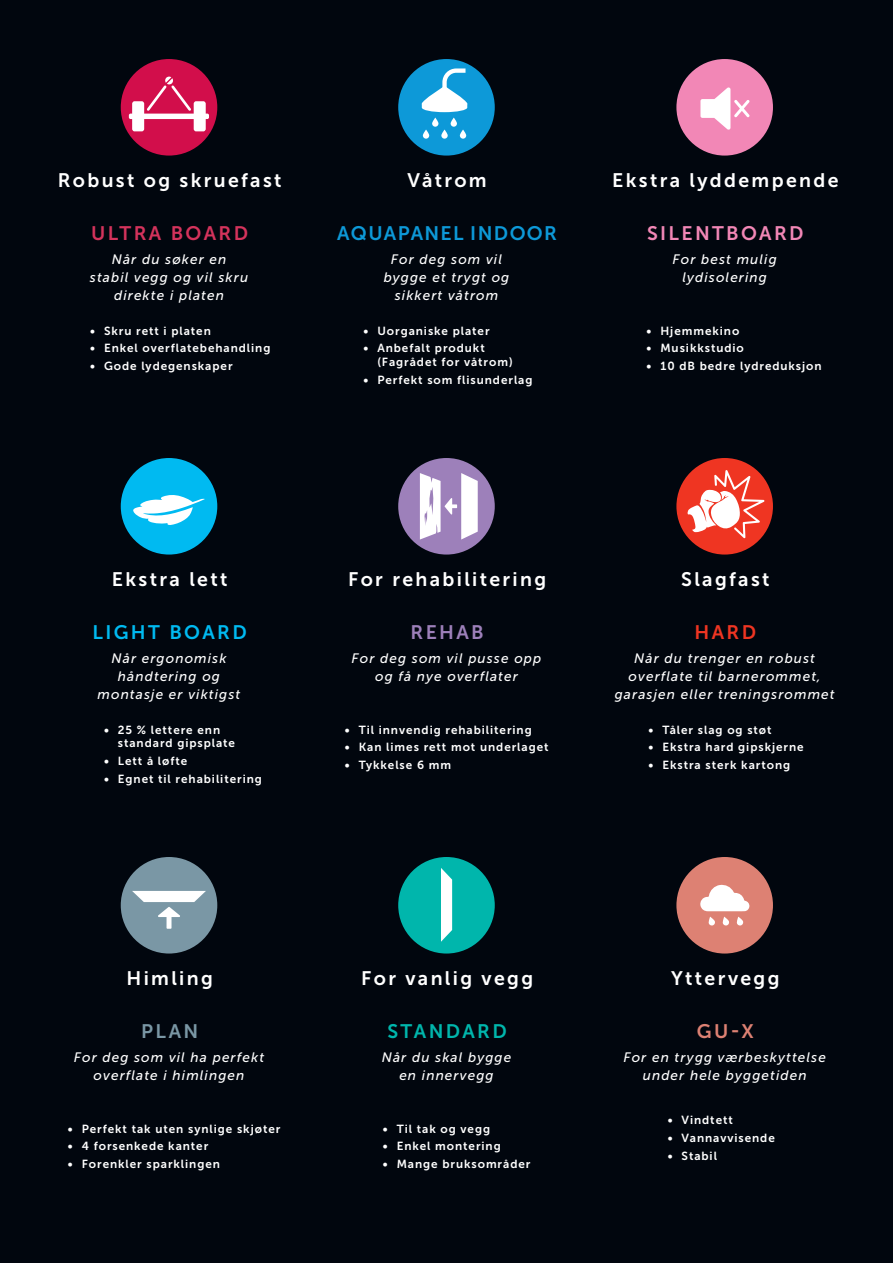
<style>
.page{position:relative;width:893px;height:1263px;background:#01060e}
.page>*{position:absolute;margin:0;border:0;box-sizing:border-box;transform-origin:0 0}
.t1{font:19.5px "Museo Sans 700";letter-spacing:.12em;color:#fff}
.t2{font:19.5px "Museo Sans 700";letter-spacing:.07em;color:#0d99d8}
.t3{font:19.5px "Museo Sans 700";letter-spacing:.12em;color:#f287b6}
.t4{font:19.5px "Museo Sans 700";letter-spacing:.12em;color:#d4335c}
.t5{font:19.5px "Museo Sans 700";letter-spacing:.12em;color:#00baf1}
.t6{font:19.5px "Museo Sans 700";letter-spacing:.12em;color:#00b6ac}
.t7{font:19.5px "Museo Sans 700";letter-spacing:.12em;color:#9d80ba}
.t8{font:19.5px "Museo Sans 700";color:#7a97a5}
.t9{font:19.5px "Museo Sans 700";color:#ef3522}
.t10{font:19.5px "Museo Sans 700";color:#dd8173}
.t11{font:italic 13.65px/17.5px "Museo Sans 500";letter-spacing:.08em;color:#fff;text-align:center}
.t12{font:11.7px/13.6px "Museo Sans 700";letter-spacing:.08em;color:#fff}
</style>
<div class="page">
<div style="left:121px;top:59px;width:96px;height:97px;background:#d20e4b;border-radius:50%"></div>
<div style="left:132px;top:101px;width:12px;height:30px;background:#fff;border-radius:2px"></div>
<div style="left:194px;top:101px;width:12px;height:30px;background:#fff;border-radius:2px"></div>
<div style="left:129px;top:114px;width:80px;height:5px;background:#fff;border-radius:2px"></div>
<svg style="left:144px;top:76px;width:47px;height:37px"></svg>
<div style="left:121px;top:458px;width:96px;height:96px;background:#00baf1;border-radius:50%"></div>
<svg style="left:133px;top:495px;width:72px;height:30px"></svg>
<div style="left:121px;top:857px;width:96px;height:96px;background:#7a97a5;border-radius:50%"></div>
<svg style="left:132px;top:891px;width:74px;height:26px"></svg>
<div style="left:167px;top:914px;width:5px;height:15px;background:#fff"></div>
<div style="left:398px;top:59px;width:97px;height:97px;background:#0d99d8;border-radius:50%"></div>
<svg style="left:432px;top:118px;width:6px;height:9px"></svg>
<div style="left:451px;top:118px;width:6px;height:9px;background:#fff;border-radius:3px"></div>
<svg style="left:441px;top:130px;width:7px;height:9px"></svg>
<div style="left:460px;top:130px;width:6px;height:9px;background:#fff;border-radius:3px"></div>
<div style="left:423px;top:130px;width:6px;height:9px;background:#fff;border-radius:3px"></div>
<svg style="left:422px;top:68px;width:46px;height:44px"></svg>
<div style="left:398px;top:458px;width:97px;height:96px;background:#9d80ba;border-radius:50%"></div>
<svg style="left:420px;top:473px;width:58px;height:66px"></svg>
<div style="left:398px;top:857px;width:97px;height:96px;background:#00b6ac;border-radius:50%"></div>
<svg style="left:441px;top:868px;width:11px;height:74px"></svg>
<div style="left:676px;top:59px;width:97px;height:97px;background:#f287b6;border-radius:50%"></div>
<svg style="left:700px;top:87px;width:50px;height:43px"></svg>
<div style="left:676px;top:458px;width:97px;height:96px;background:#ef3522;border-radius:50%"></div>
<svg style="left:687px;top:470px;width:77px;height:68px"></svg>
<div style="left:676px;top:857px;width:97px;height:96px;background:#dd8173;border-radius:50%"></div>
<svg style="left:708px;top:917px;width:7px;height:9px"></svg>
<svg style="left:722px;top:917px;width:7px;height:9px"></svg>
<svg style="left:736px;top:917px;width:7px;height:9px"></svg>
<svg style="left:700px;top:884px;width:49px;height:27px"></svg>
<h1 class="t1" style="left:58px;top:170px;width:225px">Robust og skruefast</h1>
<h1 class="t4" style="left:91px;top:222px;width:158px">ULTRA BOARD</h1>
<p class="t11" style="left:90px;top:251px;width:160px">Når du søker en<br>stabil vegg og vil skru direkte i platen</p>
<p class="t12" style="left:90px;top:324px;width:122px">• Skru rett i platen</p>
<p class="t12" style="left:90px;top:341px;width:182px">• Enkel overflatebehandling</p>
<p class="t12" style="left:90px;top:359px;width:144px">• Gode lydegenskaper</p>
<h1 class="t1" style="left:407px;top:170px;width:81px">Våtrom</h1>
<h1 class="t2" style="left:337px;top:222px;width:221px">AQUAPANEL INDOOR</h1>
<p class="t11" style="left:384px;top:251px;width:127px">For deg som vil bygge et trygt og sikkert våtrom</p>
<p class="t12" style="left:364px;top:324px;width:128px">• Uorganiske plater</p>
<p class="t12" style="left:377px;top:341px;width:137px;text-indent:-14px">• Anbefalt produkt (Fagrådet for våtrom)</p>
<p class="t12" style="left:364px;top:373px;width:170px">• Perfekt som flisunderlag</p>
<h1 class="t1" style="left:612px;top:170px;width:228px">Ekstra lyddempende</h1>
<h1 class="t3" style="left:647px;top:222px;width:158px">SILENTBOARD</h1>
<p class="t11" style="left:673px;top:251px;width:106px">For best mulig lydisolering</p>
<p class="t12" style="left:647px;top:324px;width:94px">• Hjemmekino</p>
<p class="t12" style="left:647px;top:341px;width:99px">• Musikkstudio</p>
<p class="t12" style="left:647px;top:359px;width:177px">• 10 dB bedre lydreduksjon</p>
<h1 class="t1" style="left:112px;top:569px;width:117px">Ekstra lett</h1>
<h1 class="t1" style="left:348px;top:569px;width:200px">For rehabilitering</h1>
<h1 class="t1" style="left:681px;top:569px;width:90px">Slagfast</h1>
<h1 class="t5" style="left:93px;top:621px;width:156px">LIGHT BOARD</h1>
<h1 class="t7" style="left:411px;top:621px;width:75px">REHAB</h1>
<h1 class="t9" style="left:695px;top:621px;width:63px">HARD</h1>
<p class="t11" style="left:98px;top:650px;width:144px">Når ergonomisk håndtering og montasje er viktigst</p>
<p class="t11" style="left:352px;top:650px;width:191px">For deg som vil pusse opp og få nye overflater</p>
<p class="t11" style="left:615px;top:650px;width:221px">Når du trenger en robust overflate til barnerommet, garasjen eller treningsrommet</p>
<p class="t12" style="left:118px;top:723px;width:119px;text-indent:-14px">• 25 % lettere enn standard gipsplate</p>
<p class="t12" style="left:104px;top:754px;width:85px">• Lett å løfte</p>
<p class="t12" style="left:104px;top:772px;width:159px">• Egnet til rehabilitering</p>
<p class="t12" style="left:345px;top:723px;width:188px">• Til innvendig rehabilitering</p>
<p class="t12" style="left:345px;top:740px;width:205px">• Kan limes rett mot underlaget</p>
<p class="t12" style="left:345px;top:758px;width:108px">• Tykkelse 6 mm</p>
<p class="t12" style="left:649px;top:723px;width:124px">• Tåler slag og støt</p>
<p class="t12" style="left:649px;top:740px;width:157px">• Ekstra hard gipskjerne</p>
<p class="t12" style="left:649px;top:758px;width:143px">• Ekstra sterk kartong</p>
<h1 class="t1" style="left:126px;top:968px;width:88px">Himling</h1>
<h1 class="t1" style="left:361px;top:968px;width:173px">For vanlig vegg</h1>
<h1 class="t1" style="left:671px;top:968px;width:110px">Yttervegg</h1>
<h1 class="t8" style="left:141px;top:1020px;width:59px">PLAN</h1>
<h1 class="t6" style="left:387px;top:1020px;width:121px">STANDARD</h1>
<h1 class="t10" style="left:697px;top:1020px;width:58px">GU-X</h1>
<p class="t11" style="left:74px;top:1049px;width:192px">For deg som vil ha perfekt overflate i himlingen</p>
<p class="t11" style="left:382px;top:1049px;width:131px">Når du skal bygge en innervegg</p>
<p class="t11" style="left:623px;top:1049px;width:204px">For en trygg værbeskyttelse under hele byggetiden</p>
<p class="t12" style="left:68px;top:1122px;width:214px">• Perfekt tak uten synlige skjøter</p>
<p class="t12" style="left:68px;top:1139px;width:142px">• 4 forsenkede kanter</p>
<p class="t12" style="left:68px;top:1157px;width:154px">• Forenkler sparklingen</p>
<p class="t12" style="left:383px;top:1122px;width:109px">• Til tak og vegg</p>
<p class="t12" style="left:383px;top:1139px;width:119px">• Enkel montering</p>
<p class="t12" style="left:383px;top:1157px;width:149px">• Mange bruksområder</p>
<p class="t12" style="left:668px;top:1113px;width:67px">• Vindtett</p>
<p class="t12" style="left:668px;top:1131px;width:109px">• Vannavvisende</p>
<p class="t12" style="left:668px;top:1149px;width:51px">• Stabil</p>
</div>
